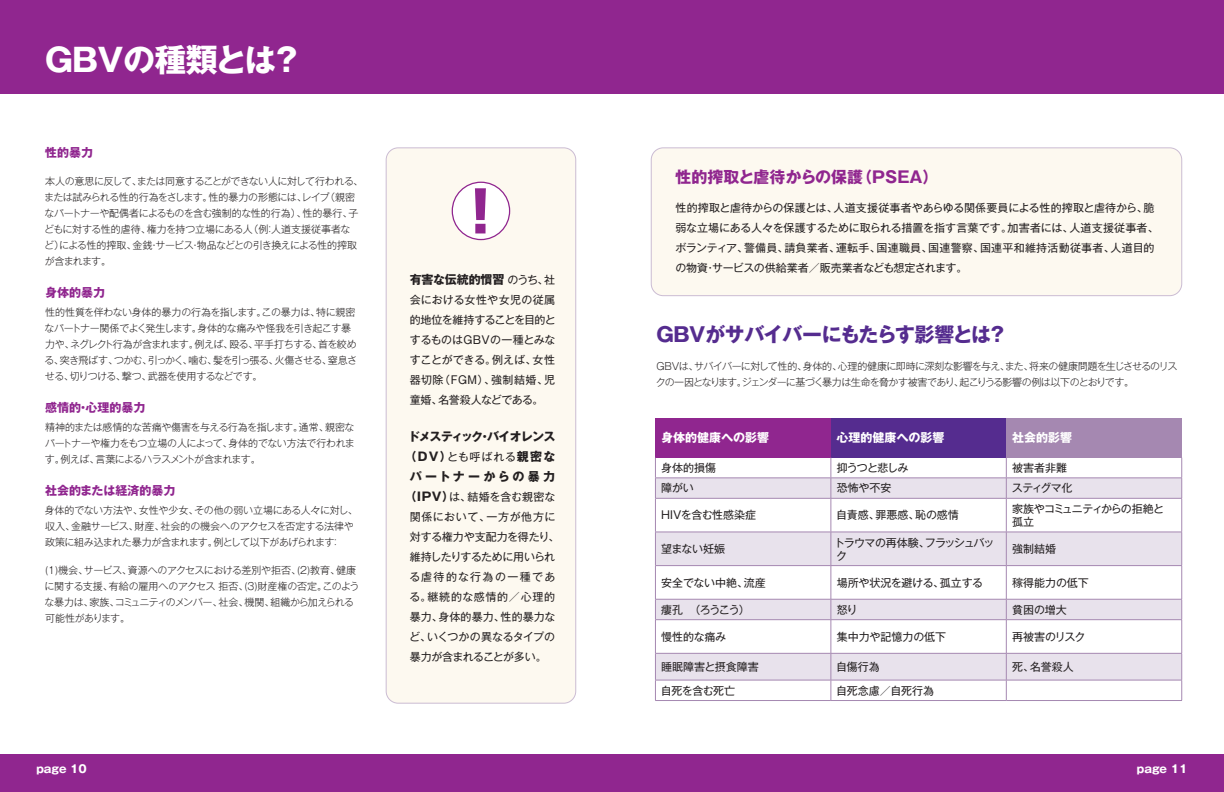
<style>
.page{position:relative;width:1224px;height:792px;background:#fff}
.page>*{position:absolute;margin:0;border:0;box-sizing:border-box;transform-origin:0 0}
.t1{font:800 56px "UD Shin Go Pr 6 N";color:#90268f}
.t2{font:700 32px "Gothic MB101 Pr 6 N";letter-spacing:-.02em;color:#fff}
.t3{font:700 20px "Gothic MB101 Pr 6 N";letter-spacing:-.03em;color:#552c8f}
.t4{font:700 16px "Gothic MB101 Pr 6 N";color:#90268f}
.t5{font:700 12px/20px "Gothic MB101 Pr 6 N";letter-spacing:.095em;color:#231f20;text-align:center}
.t6{font:700 12px "Gothic MB101 Pr 6 N";color:#90268f}
.t7{font:700 12px "Gothic MB101 Pr 6 N";color:#fff}
.t8{font:700 12px "Gothic MB101 Pr 6 N";letter-spacing:-.01em;color:#231f20}
.t9{font:11px/20px "Gothic MB101 Pr 6 N";color:#231f20}
.t10{font:11px/13.2px "Gothic MB101 Pr 6 N";letter-spacing:-.07em;color:#231f20}
.t11{font:11px/13.2px "Gothic MB101 Pr 6 N";letter-spacing:-.08em;color:#231f20}
.t12{font:700 11px "Gothic MB101 Pr 6 N";color:#fff}
.t13{font:11px "Gothic MB101 Pr 6 N";letter-spacing:-.05em;color:#231f20}
.t14{font:11px "Gothic MB101 Pr 6 N";letter-spacing:-.04em;color:#231f20}
.t15{font:300 10px/16px "Gothic MB101 Pr 6 N";letter-spacing:-.045em;color:#231f20}
.s1{font-weight:400;font-size:11px}
.s2{font-weight:700;font-size:12px}
</style>
<div class="page">
<div style="left:0;top:0;width:612px;height:94px;background:#90268f"></div>
<div style="left:612px;top:754px;width:612px;height:38px;background:#90268f"></div>
<div style="left:0;top:754px;width:612px;height:38px;background:#90268f"></div>
<div style="left:386px;top:148px;width:190px;height:555px;background:#fdf9f0;border-radius:12px"></div>
<div style="left:386px;top:148px;width:190px;height:555px;border:1px solid #cbbcd3;border-radius:12px"></div>
<div style="left:651px;top:148px;width:531px;height:148px;background:#fdf9f0;border-radius:12px"></div>
<div style="left:651px;top:148px;width:531px;height:148px;border:1px solid #cbbcd3;border-radius:12px"></div>
<div style="left:612px;top:0;width:612px;height:94px;background:#90268f"></div>
<div style="left:655px;top:418px;width:176px;height:40px;background:#90268f"></div>
<div style="left:831px;top:418px;width:175px;height:40px;background:#552c8f"></div>
<div style="left:1006px;top:418px;width:176px;height:40px;background:#a588b1"></div>
<svg style="left:656px;top:479px;width:526px;height:201px;fill:#e8e2ec"></svg>
<hr style="left:655px;top:478px;width:176px;height:1px;background:#a588b1">
<svg style="left:655px;top:458px;width:1px;height:40px"></svg>
<hr style="left:831px;top:478px;width:175px;height:1px;background:#a588b1">
<svg style="left:831px;top:458px;width:1px;height:40px"></svg>
<hr style="left:1006px;top:478px;width:176px;height:1px;background:#a588b1">
<svg style="left:1006px;top:458px;width:1px;height:40px"></svg>
<svg style="left:1182px;top:458px;width:1px;height:40px"></svg>
<hr style="left:655px;top:498px;width:176px;height:1px;background:#a588b1">
<hr style="left:655px;top:499px;width:1px;height:33px;background:#a588b1">
<hr style="left:831px;top:498px;width:175px;height:1px;background:#a588b1">
<hr style="left:831px;top:499px;width:1px;height:33px;background:#a588b1">
<hr style="left:1006px;top:498px;width:176px;height:1px;background:#a588b1">
<hr style="left:1006px;top:499px;width:1px;height:33px;background:#a588b1">
<hr style="left:1182px;top:499px;width:1px;height:33px;background:#a588b1">
<hr style="left:655px;top:532px;width:176px;height:1px;background:#a588b1">
<hr style="left:655px;top:532px;width:1px;height:33px;background:#a588b1">
<hr style="left:831px;top:532px;width:175px;height:1px;background:#a588b1">
<hr style="left:831px;top:532px;width:1px;height:33px;background:#a588b1">
<hr style="left:1006px;top:532px;width:176px;height:1px;background:#a588b1">
<hr style="left:1006px;top:532px;width:1px;height:33px;background:#a588b1">
<hr style="left:1182px;top:532px;width:1px;height:33px;background:#a588b1">
<hr style="left:655px;top:565px;width:176px;height:1px;background:#a588b1">
<hr style="left:655px;top:566px;width:1px;height:33px;background:#a588b1">
<hr style="left:831px;top:565px;width:175px;height:1px;background:#a588b1">
<hr style="left:831px;top:566px;width:1px;height:33px;background:#a588b1">
<hr style="left:1006px;top:565px;width:176px;height:1px;background:#a588b1">
<hr style="left:1006px;top:566px;width:1px;height:33px;background:#a588b1">
<hr style="left:1182px;top:566px;width:1px;height:33px;background:#a588b1">
<hr style="left:655px;top:599px;width:176px;height:1px;background:#a588b1">
<svg style="left:655px;top:599px;width:1px;height:20px"></svg>
<hr style="left:831px;top:599px;width:175px;height:1px;background:#a588b1">
<svg style="left:831px;top:599px;width:1px;height:20px"></svg>
<hr style="left:1006px;top:599px;width:176px;height:1px;background:#a588b1">
<svg style="left:1006px;top:599px;width:1px;height:20px"></svg>
<svg style="left:1182px;top:599px;width:1px;height:20px"></svg>
<hr style="left:655px;top:619px;width:176px;height:1px;background:#a588b1">
<hr style="left:655px;top:620px;width:1px;height:33px;background:#a588b1">
<hr style="left:831px;top:619px;width:175px;height:1px;background:#a588b1">
<hr style="left:831px;top:620px;width:1px;height:33px;background:#a588b1">
<hr style="left:1006px;top:619px;width:176px;height:1px;background:#a588b1">
<hr style="left:1006px;top:620px;width:1px;height:33px;background:#a588b1">
<hr style="left:1182px;top:620px;width:1px;height:33px;background:#a588b1">
<hr style="left:655px;top:653px;width:176px;height:1px;background:#a588b1">
<hr style="left:831px;top:653px;width:175px;height:1px;background:#a588b1">
<hr style="left:1006px;top:653px;width:176px;height:1px;background:#a588b1">
<hr style="left:655px;top:680px;width:176px;height:1px;background:#a588b1">
<svg style="left:655px;top:654px;width:1px;height:46px"></svg>
<hr style="left:831px;top:680px;width:175px;height:1px;background:#a588b1">
<svg style="left:831px;top:654px;width:1px;height:46px"></svg>
<hr style="left:1006px;top:680px;width:176px;height:1px;background:#a588b1">
<svg style="left:1006px;top:654px;width:1px;height:46px"></svg>
<svg style="left:1182px;top:654px;width:1px;height:46px"></svg>
<hr style="left:655px;top:700px;width:176px;height:1px;background:#a588b1">
<hr style="left:831px;top:700px;width:175px;height:1px;background:#a588b1">
<hr style="left:1006px;top:700px;width:176px;height:1px;background:#a588b1">
<div style="left:452px;top:182px;width:58px;height:58px;background:#fff;border-radius:50%"></div>
<div style="left:452px;top:182px;width:58px;height:58px;border:1px solid #90268f;border-radius:50%"></div>
<p class="t2" style="left:45px;top:34px;width:259px">GBVの種類とは？</p>
<p class="t6" style="left:45px;top:143px;width:49px">性的暴力</p>
<p class="t15" style="left:44px;top:172px;width:320px">本人の意思に反して、または同意することができない人に対して行われる、または試みられる性的行為をさします。性的暴力の形態には、レイプ（親密なパートナーや配偶者によるものを含む強制的な性的行為）、性的暴行、子どもに対する性的虐待、権力を持つ立場にある人（例：人道支援従事者な<br>ど）による性的搾取、金銭・サービス・物品などとの引き換えによる性的搾取が含まれます。</p>
<p class="t6" style="left:45px;top:283px;width:61px">身体的暴力</p>
<p class="t15" style="left:45px;top:303px;width:314px">性的性質を伴わない身体的暴力の行為を指します。この暴力は、特に親密なパートナー関係でよく発生します。身体的な痛みや怪我を引き起こす暴力や、ネグレクト行為が含まれます。例えば、殴る、平手打ちする、首を絞める、突き飛ばす、つかむ、引っかく、噛む、髪を引っ張る、火傷させる、窒息させる、切りつける、撃つ、武器を使用するなどです。</p>
<p class="t6" style="left:45px;top:398px;width:102px">感情的・心理的暴力</p>
<p class="t15" style="left:45px;top:418px;width:311px;text-align:justify">精神的または感情的な苦痛や傷害を与える行為を指します。通常、親密なパートナーや権力をもつ立場の人によって、身体的でない方法で行われます。例えば、言葉によるハラスメントが含まれます。</p>
<p class="t6" style="left:45px;top:481px;width:132px">社会的または経済的暴力</p>
<p class="t15" style="left:45px;top:501px;width:315px">身体的でない方法や、女性や少女、その他の弱い立場にある人々に対し、収入、金融サービス、財産、社会的の機会へのアクセスを否定する法律や政策に組み込まれた暴力が含まれます。例として以下があげられます：</p>
<p class="t15" style="left:45px;top:561px;width:316px">(1)機会、サービス、資源へのアクセスにおける差別や拒否、(2)教育、健康に関する支援、有給の雇用へのアクセス 拒否、(3)財産権の否定。このような暴力は、家族、コミュニティのメンバー、社会、機関、組織から加えられる可能性があります。</p>
<p class="t1" style="left:471px;top:166px;width:20px">!</p>
<p class="t8" style="left:410px;top:269px;width:147px">有害な伝統的慣習<span class="s1">のうち、社</span></p>
<p class="t9" style="left:410px;top:289px;width:148px;text-align:justify">会における女性や女児の従属的地位を維持することを目的とするものはGBVの一種とみなすことができる。例えば、女性器切除（FGM）、強制結婚、児童婚、名誉殺人などである。</p>
<p class="t5" style="left:404px;top:426px;width:152px">ドメスティック・バイオレンス（DV）<span class="s1">とも呼ばれる</span>親密なパートナーからの暴力</p>
<p class="t9" style="left:409px;top:486px;width:152px;text-indent:-5px"><span class="s2">（IPV）</span>は、結婚を含む親密な関係において、一方が他方に対する権力や支配力を得たり、維持したりするために用いられる虐待的な行為の一種である。継続的な感情的／心理的暴力、身体的暴力、性的暴力など、いくつかの異なるタイプの暴力が含まれることが多い。</p>
<p class="t4" style="left:675px;top:164px;width:265px">性的搾取と虐待からの保護（PSEA）</p>
<p class="t9" style="left:675px;top:197px;width:485px">性的搾取と虐待からの保護とは、人道支援従事者やあらゆる関係要員による性的搾取と虐待から、脆弱な立場にある人々を保護するために取られる措置を指す言葉です。加害者には、人道支援従事者、ボランティア、警備員、請負業者、運転手、国連職員、国連警察、国連平和維持活動従事者、人道目的の物資・サービスの供給業者／販売業者なども想定されます。</p>
<p class="t3" style="left:656px;top:318px;width:353px">GBVがサバイバーにもたらす影響とは？</p>
<p class="t15" style="left:656px;top:357px;width:523px">GBVは、サバイバーに対して性的、身体的、心理的健康に即時に深刻な影響を与え、また、将来の健康問題を生じさせるのリスクの一因となります。ジェンダーに基づく暴力は生命を脅かす被害であり、起こりうる影響の例は以下のとおりです。</p>
<p class="t7" style="left:661px;top:428px;width:109px">身体的健康への影響</p>
<p class="t7" style="left:837px;top:428px;width:109px">心理的健康への影響</p>
<p class="t7" style="left:1012px;top:428px;width:61px">社会的影響</p>
<p class="t9" style="left:661px;top:457px;width:56px">身体的損傷</p>
<p class="t10" style="left:837px;top:460px;width:73px">抑うつと悲しみ</p>
<p class="t9" style="left:1012px;top:457px;width:57px">被害者非難</p>
<p class="t9" style="left:661px;top:477px;width:34px">障がい</p>
<p class="t9" style="left:837px;top:477px;width:56px">恐怖や不安</p>
<p class="t9" style="left:1012px;top:477px;width:62px">スティグマ化</p>
<p class="t9" style="left:661px;top:505px;width:96px">HIVを含む性感染症</p>
<p class="t9" style="left:836px;top:505px;width:124px">自責感、罪悪感、恥の感情</p>
<p class="t10" style="left:1012px;top:501px;width:154px">家族やコミュニティからの拒絶と孤立</p>
<p class="t9" style="left:661px;top:538px;width:65px">望まない妊娠</p>
<p class="t11" style="left:834px;top:535px;width:162px">トラウマの再体験、フラッシュバック</p>
<p class="t9" style="left:1012px;top:538px;width:45px">強制結婚</p>
<p class="t9" style="left:661px;top:572px;width:106px">安全でない中絶、流産</p>
<p class="t9" style="left:837px;top:572px;width:148px">場所や状況を避ける、孤立する</p>
<p class="t9" style="left:1012px;top:572px;width:78px">稼得能力の低下</p>
<p class="t9" style="left:661px;top:599px;width:90px">瘻孔　（ろうこう）</p>
<p class="t9" style="left:837px;top:599px;width:22px">怒り</p>
<p class="t9" style="left:1012px;top:599px;width:56px">貧困の増大</p>
<p class="t9" style="left:661px;top:626px;width:66px">慢性的な痛み</p>
<p class="t9" style="left:837px;top:626px;width:111px">集中力や記憶力の低下</p>
<p class="t13" style="left:1012px;top:628px;width:75px">再被害のリスク</p>
<p class="t9" style="left:661px;top:656px;width:99px">睡眠障害と摂食障害</p>
<p class="t9" style="left:836px;top:656px;width:45px">自傷行為</p>
<p class="t9" style="left:1012px;top:656px;width:63px">死、名誉殺人</p>
<p class="t14" style="left:661px;top:681px;width:76px">自死を含む死亡</p>
<p class="t9" style="left:836px;top:680px;width:99px">自死念慮／自死行為</p>
<p class="t12" style="left:36px;top:759px;width:52px">page 10</p>
<p class="t12" style="left:1137px;top:759px;width:52px">page 11</p>
</div>
